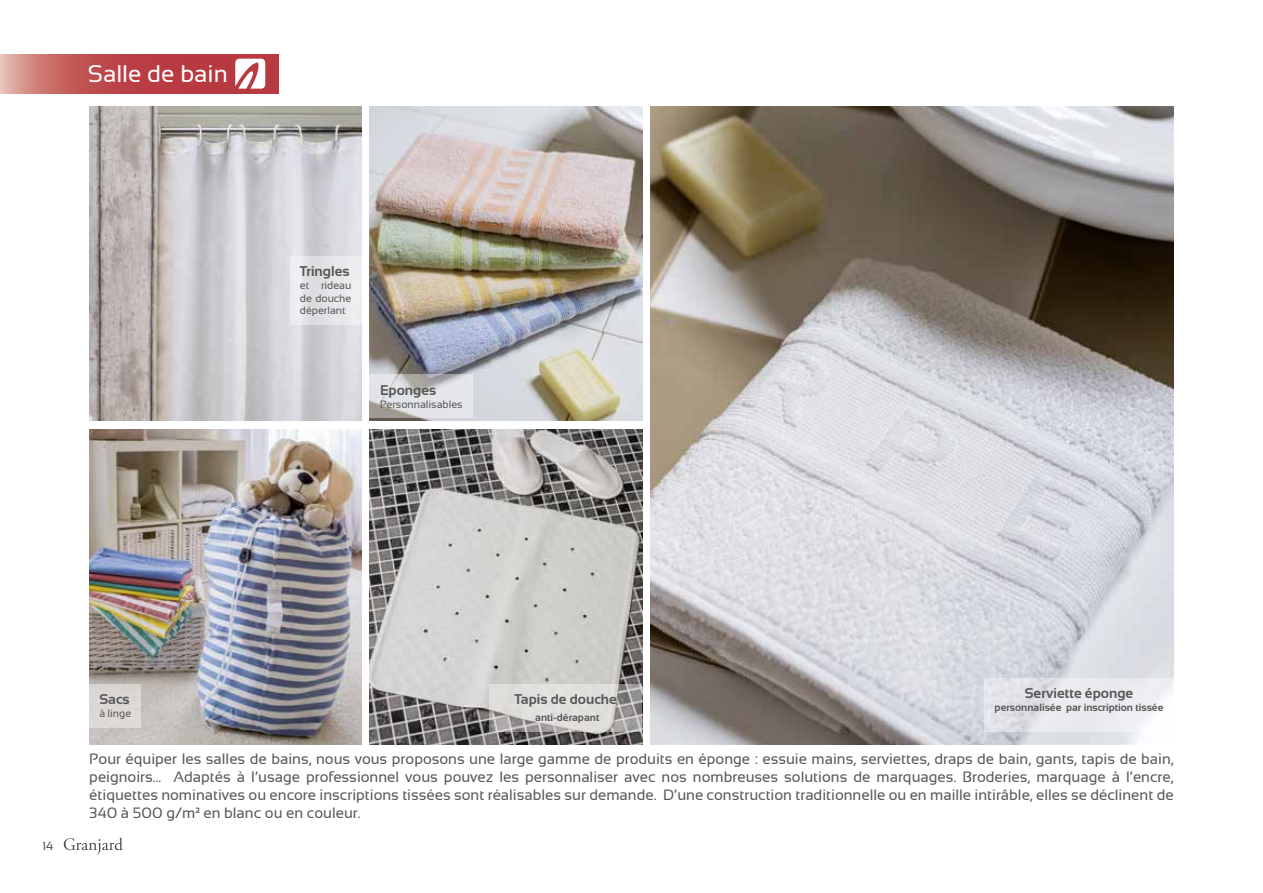
<style>
.page{position:relative;width:1263px;height:893px;background:#fff}
.page>*{position:absolute;margin:0;border:0;box-sizing:border-box;transform-origin:0 0}
.t1{font:24px "Sansation";color:#fff}
.t2{font:15px/18px "Sansation";color:#575756;text-align:justify}
.t3{font:700 14.1px "Sansation";color:#575756}
.t4{font:12px "Sansation";color:#4a4a49}
.t5{font:10.65px/12.8px "Sansation";color:#575756;text-align:justify}
.t6{font:700 10.5px "Sansation";color:#575756}
</style>
<div class="page">
<svg style="left:64px;top:837px;width:59px;height:18px"></svg>
<img style="left:89px;top:106px;width:272px;height:315px">
<img style="left:89px;top:429px;width:272px;height:315px">
<img style="left:370px;top:429px;width:272px;height:315px">
<img style="left:370px;top:106px;width:272px;height:315px">
<img style="left:651px;top:106px;width:523px;height:638px">
<div style="left:89px;top:684px;width:52px;height:43px;background:#dad7d5"></div>
<div style="left:984px;top:678px;width:190px;height:54px;background:linear-gradient(to right,#dddfe4,#f4f5f6)"></div>
<div style="left:290px;top:256px;width:71px;height:68px;background:#e8e7eb"></div>
<svg style="left:489px;top:684px;width:153px;height:48px;fill:#dddedb"></svg>
<svg style="left:370px;top:375px;width:103px;height:43px;fill:#e2e4e7"></svg>
<svg style="left:0;top:54px;width:279px;height:40px"></svg>
<svg style="left:235px;top:59px;width:30px;height:30px"></svg>
<h1 class="t1" style="left:88px;top:60px;width:141px">Salle de bain</h1>
<p class="t3" style="left:300px;top:263px;width:51px">Tringles</p>
<p class="t5" style="left:300px;top:279px;width:53px">et rideau de douche déperlant</p>
<p class="t3" style="left:380px;top:382px;width:58px">Eponges</p>
<p class="t5" style="left:380px;top:398px;width:84px">Personnalisables</p>
<p class="t4" style="left:43px;top:839px;width:12px">14</p>
<p class="t3" style="left:99px;top:692px;width:32px">Sacs</p>
<p class="t5" style="left:99px;top:707px;width:33px">à linge</p>
<p class="t3" style="left:514px;top:692px;width:104px">Tapis de douche</p>
<p class="t6" style="left:535px;top:712px;width:66px">anti-dérapant</p>
<p class="t3" style="left:1025px;top:685px;width:110px">Serviette éponge</p>
<p class="t6" style="left:995px;top:701px;width:170px">personnalisée par inscription tissée</p>
<p class="t2" style="left:89px;top:749px;width:1086px">Pour équiper les salles de bains, nous vous proposons une large gamme de produits en éponge : essuie mains, serviettes, draps de bain, gants, tapis de bain, peignoirs... Adaptés à l’usage professionnel vous pouvez les personnaliser avec nos nombreuses solutions de marquages. Broderies, marquage à l’encre, étiquettes nominatives ou encore inscriptions tissées sont réalisables sur demande. D’une construction traditionnelle ou en maille intirâble, elles se déclinent de 340 à 500 g/m² en blanc ou en couleur.</p>
</div>
